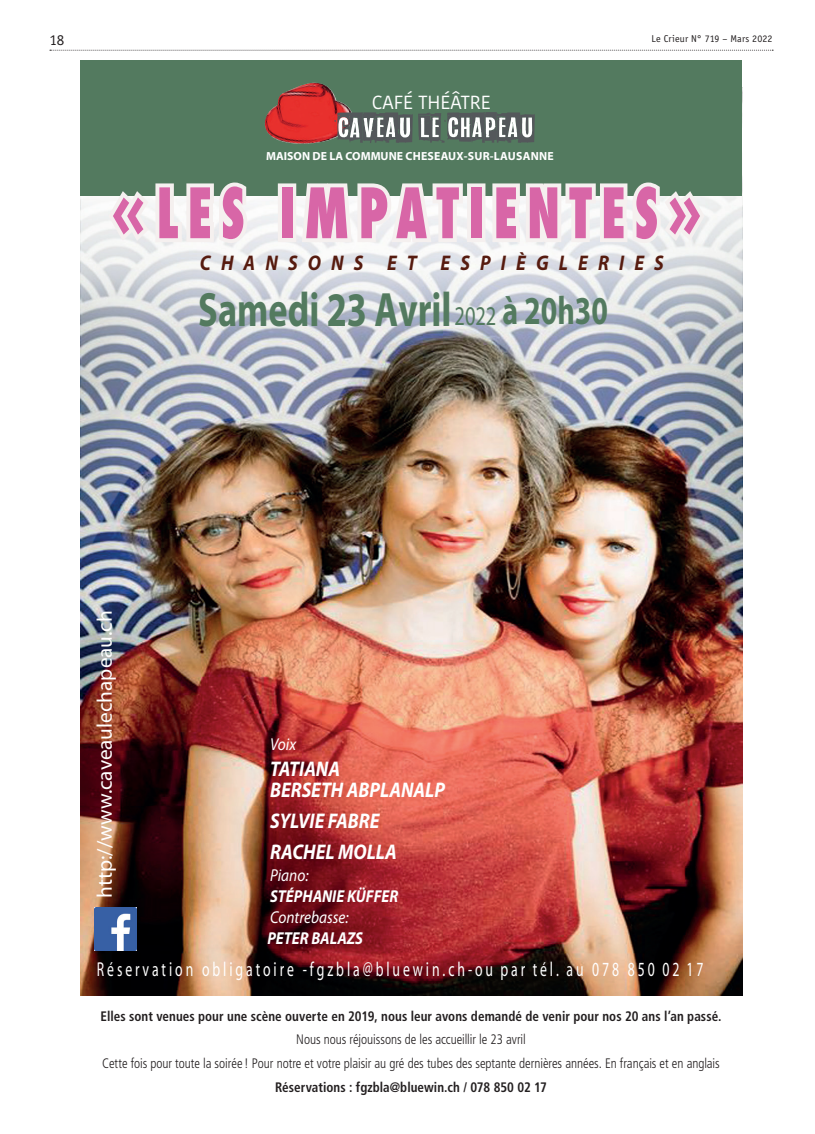
<style>
.page{position:relative;width:815px;height:1134px;background:#fff}
.page>*{position:absolute;margin:0;border:0;box-sizing:border-box;transform-origin:0 0}
.t1{font:700 48.38px "Myriad Pro";color:#537a5f;scale:.75 1}
.t2{font:700 39.75px "Myriad Pro";color:#537a5f;scale:.75 1}
.t3{font:italic 700 21.25px/21.2px "Myriad Pro";color:#fff;scale:.88 1}
.t4{font:21.25px "Myriad Pro";color:#fff}
.t5{font:italic 700 21.25px "Myriad Pro";letter-spacing:.54em;color:#561b0f;scale:.88 1}
.t6{font:20.25px "Myriad";letter-spacing:.215em;color:#fff;scale:.68 1}
.t7{font:18.88px "Kohinoor Bangla";color:#fff}
.t8{font:italic 700 17.25px "Myriad Pro";color:#fff;scale:.88 1}
.t9{font:italic 17.25px "Myriad Pro";color:#fff;scale:.88 1}
.t10{font:15px "Officina Sans Std";color:#231f20}
.t11{font:300 condensed 13.75px/23.6px "Frutiger LT Std";letter-spacing:-.005em;color:#231f20;text-align:center;scale:.95 1}
.t12{font:700 condensed 13.75px "Frutiger LT Std";letter-spacing:.005em;color:#231f20;scale:.95 1}
.t13{font:700 11.75px "Myriad Pro";letter-spacing:.005em;color:#fff}
.t14{font:10px "Officina Sans Std";letter-spacing:.01em;color:#231f20}
.s1{font-family:"Myriad MM 830 700";font-weight:400;font-size:27.25px}
</style>
<div class="page">
<svg style="left:50px;top:50px;width:723px;height:1px"></svg>
<img style="left:81px;top:196px;width:661px;height:800px">
<div style="left:81px;top:60px;width:661px;height:136px;background:#537a5f"></div>
<div style="left:278px;top:183px;width:18px;height:59px;border:8px solid #f5f0ef"></div>
<svg style="left:104px;top:182px;width:149px;height:66px"></svg>
<div style="left:282px;top:187px;width:10px;height:51px;background:#d866a7"></div>
<img style="left:264px;top:86px;width:34px;height:58px">
<svg style="left:298px;top:82px;width:411px;height:254px"></svg>
<img style="left:94px;top:908px;width:42px;height:42px">
<p class="t10" style="left:50px;top:31px;width:16px">18</p>
<p class="t14" style="left:651px;top:32px;width:123px">Le Crieur N° 719 – Mars 2022</p>
<h3 class="t7" style="left:372px;top:88px;width:121px">CAFÉ THÉÂTRE</h3>
<p class="t13" style="left:266px;top:148px;width:289px">MAISON DE LA COMMUNE CHESEAUX-SUR-LAUSANNE</p>
<h3 class="t5" style="left:200px;top:249px;width:529px">CHANSONS ET ESPIÈGLERIES</h3>
<h1 class="t1" style="left:198px;top:278px;width:339px">Samedi 23 Avril</h1>
<h2 class="t2" style="left:455px;top:285px;width:206px"><span class="s1">2022</span> à 20h30</h2>
<h3 class="t4" style="left:91px;top:898px;width:289px;rotate:-90deg">http://www.caveaulechapeau.ch</h3>
<p class="t9" style="left:270px;top:734px;width:31px">Voix</p>
<h3 class="t3" style="left:270px;top:757px;width:200px">TATIANA<br>BERSETH ABPLANALP</h3>
<h3 class="t3" style="left:270px;top:805px;width:146px;line-height:30.6px">SYLVIE FABRE<br>RACHEL MOLLA</h3>
<p class="t9" style="left:270px;top:865px;width:45px">Piano:</p>
<p class="t8" style="left:270px;top:885px;width:147px">STÉPHANIE KÜFFER</p>
<p class="t9" style="left:270px;top:906px;width:91px">Contrebasse:</p>
<p class="t8" style="left:267px;top:926px;width:110px">PETER BALAZS</p>
<h3 class="t6" style="left:97px;top:959px;width:893px">Réservation obligatoire -fgzbla@bluewin.ch-ou par tél. au 078 850 02 17</h3>
<p class="t12" style="left:100px;top:1008px;width:655px">Elles sont venues pour une scène ouverte en 2019, nous leur avons demandé de venir pour nos 20 ans l’an passé.</p>
<p class="t11" style="left:102px;top:1028px;width:651px">Nous nous réjouissons de les accueillir le 23 avril<br>Cette fois pour toute la soirée ! Pour notre et votre plaisir au gré des tubes des septante dernières années. En français et en anglais</p>
<p class="t12" style="left:275px;top:1079px;width:288px">Réservations : fgzbla@bluewin.ch / 078 850 02 17</p>
</div>
